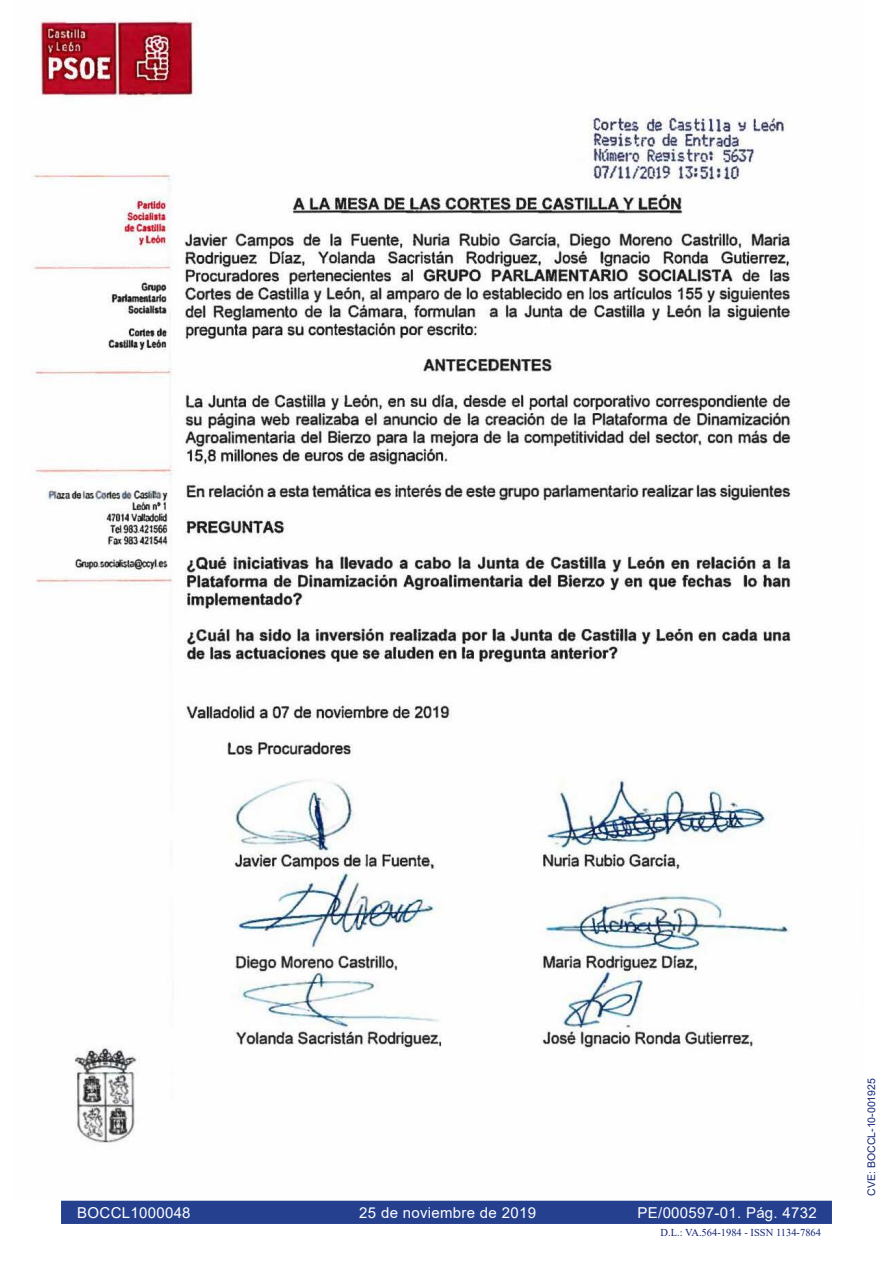
<style>
.page{position:relative;width:893px;height:1263px;background:#fff}
.page>*{position:absolute;margin:0;border:0;box-sizing:border-box;transform-origin:0 0}
.E_CVE{font:15px "Arial";letter-spacing:.02em;color:#fff}
.t1{font:10.5px "Times New Roman";color:#132477}
.t2{font:10.5px "Arial";color:#132477}
</style>
<div class="page">
<div style="left:60px;top:1200px;width:773px;height:25px;background:#25408f"></div>
<div style="left:60px;top:1199px;width:773px;height:26px;border:2px solid #fff"></div>
<img style="left:32px;top:21px;width:801px;height:1179px">
<p class="E_CVE" style="left:77px;top:1202px;width:115px">BOCCL1000048</p>
<p class="E_CVE" style="left:359px;top:1202px;width:178px">25 de noviembre de 2019</p>
<p class="E_CVE" style="left:638px;top:1202px;width:181px">PE/000597-01. Pág. 4732</p>
<p class="t1" style="left:661px;top:1225px;width:162px">D.L.: VA.564-1984 - ISSN 1134-7864</p>
<p class="t2" style="left:864px;top:1195px;width:119px;rotate:-90deg">CVE: BOCCL-10-001925</p>
</div>
